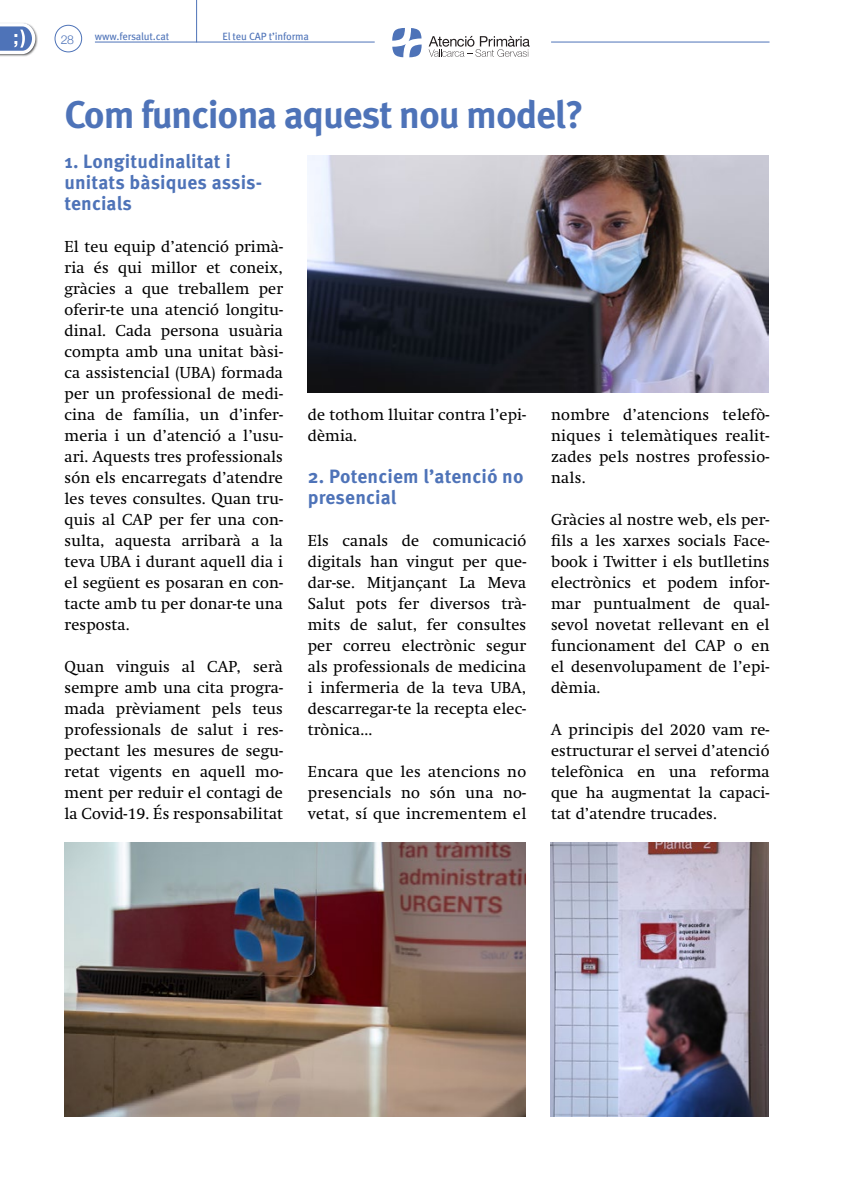
<style>
.page{position:relative;width:844px;height:1191px;background:#fff}
.page>*{position:absolute;margin:0;border:0;box-sizing:border-box;transform-origin:0 0}
.t1{font:700 38.5px "Meta Pro";letter-spacing:-.03em;color:#4e73b8}
.t2{font:700 19.25px/21px "Meta Pro";letter-spacing:.01em;color:#4e73b8}
.t3{font:15.75px/21px "Swift";letter-spacing:.01em;color:#000;text-align:justify}
.t4{font:300 12.25px "Helvetica Neue";color:#4e73b8}
.t5{font:10.5px "Meta Pro";letter-spacing:-.015em;color:#4e73b8}
</style>
<div class="page">
<hr style="left:551px;top:42px;width:218px;height:1px;background:#4e73b8">
<hr style="left:95px;top:42px;width:279px;height:1px;background:#4e73b8">
<div style="left:0;top:22px;width:38px;height:34px;background:#000;opacity:.75"></div>
<svg style="left:0;top:22px;width:37px;height:34px"></svg>
<div style="left:55px;top:25px;width:27px;height:27px;border:1px solid #4e73b8;border-radius:50%"></div>
<svg style="left:392px;top:28px;width:29px;height:29px"></svg>
<svg style="left:428px;top:36px;width:101px;height:21px"></svg>
<hr style="left:196px;top:0;width:1px;height:42px;background:#4e73b8">
<img style="left:308px;top:155px;width:460px;height:237px">
<img style="left:64px;top:842px;width:461px;height:274px">
<img style="left:550px;top:842px;width:218px;height:274px">
<p class="t4" style="left:61px;top:32px;width:15px">28</p>
<p class="t5" style="left:95px;top:30px;width:76px">www.fersalut.cat</p>
<p class="t5" style="left:222px;top:30px;width:88px">El teu CAP t’informa</p>
<h1 class="t1" style="left:64px;top:91px;width:520px">Com funciona aquest nou model?</h1>
<p class="t2" style="left:64px;top:151px;width:199px">1. Longitudinalitat i unitats bàsiques assis&shy;tencials</p>
<p class="t3" style="left:64px;top:236px;width:220px">El teu equip d’atenció primà&shy;ria és qui millor et coneix, gràcies a que treballem per oferir-te una atenció longitu&shy;dinal. Cada persona usuària compta amb una unitat bàsi&shy;ca assistencial (UBA) formada per un professional de medi&shy;cina de família, un d’infer&shy;meria i un d’atenció a l’usu&shy;ari. Aquests tres professionals són els encarregats d’atendre les teves consultes. Quan tru&shy;quis al CAP per fer una con&shy;sulta, aquesta arribarà a la teva UBA i durant aquell dia i el següent es posaran en con&shy;tacte amb tu per donar-te una resposta.</p>
<p class="t3" style="left:64px;top:656px;width:220px">Quan vinguis al CAP, serà sempre amb una cita progra&shy;mada prèviament pels teus professionals de salut i res&shy;pectant les mesures de segu&shy;retat vigents en aquell mo&shy;ment per reduir el contagi de la Covid-19. És responsabilitat</p>
<p class="t3" style="left:308px;top:404px;width:220px">de tothom lluitar contra l’epi&shy;dèmia.</p>
<p class="t2" style="left:308px;top:466px;width:217px">2. Potenciem l’atenció no presencial</p>
<p class="t3" style="left:308px;top:530px;width:220px">Els canals de comunicació digitals han vingut per que&shy;dar-se. Mitjançant La Meva Salut pots fer diversos trà&shy;mits de salut, fer consultes per correu electrònic segur als professionals de medicina i infermeria de la teva UBA, descarregar-te la recepta elec&shy;trònica...</p>
<p class="t3" style="left:308px;top:761px;width:220px">Encara que les atencions no presencials no són una no&shy;vetat, sí que incrementem el</p>
<p class="t3" style="left:551px;top:404px;width:220px">nombre d’atencions telefò&shy;niques i telemàtiques realit&shy;zades pels nostres professio&shy;nals.</p>
<p class="t3" style="left:551px;top:509px;width:220px">Gràcies al nostre web, els per&shy;fils a les xarxes socials Face&shy;book i Twitter i els butlletins electrònics et podem infor&shy;mar puntualment de qual&shy;sevol novetat rellevant en el funcionament del CAP o en el desenvolupament de l’epi&shy;dèmia.</p>
<p class="t3" style="left:551px;top:719px;width:220px">A principis del 2020 vam re&shy;estructurar el servei d’atenció telefònica en una reforma que ha augmentat la capaci&shy;tat d’atendre trucades.</p>
</div>
